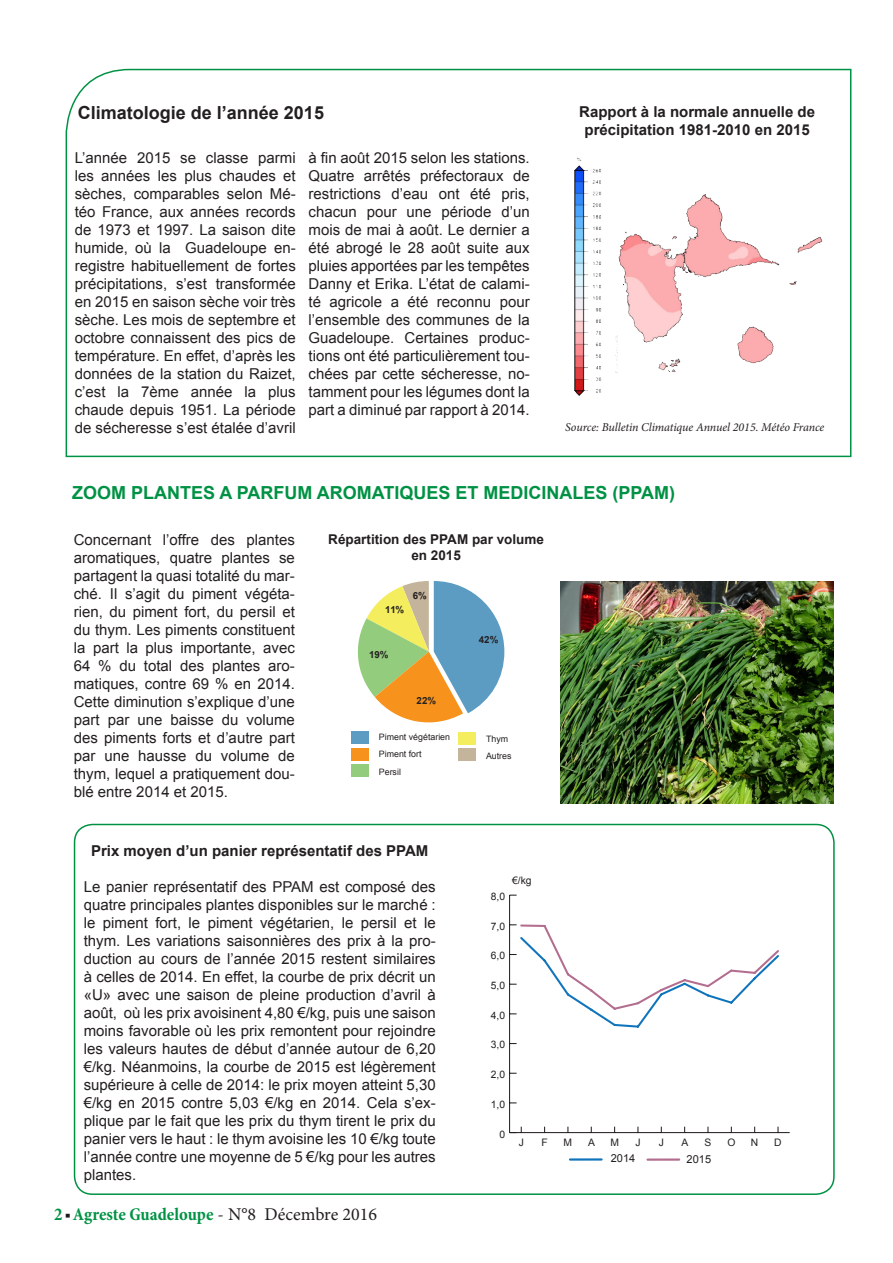
<style>
.page{position:relative;width:893px;height:1263px;background:#fff}
.page>*{position:absolute;margin:0;border:0;box-sizing:border-box;transform-origin:0 0}
.t1{font:700 18px "Arial";color:#009244}
.t2{font:700 condensed 18px "Minion Pro";letter-spacing:-.005em;color:#009244}
.t3{font:700 18px "Arial";color:#231f20}
.t4{font:15px/18px "Arial";color:#231f20;text-align:justify}
.t5{font:700 15px "Arial";color:#231f20}
.t6{font:700 13.5px/16.2px "Arial";color:#231f20;text-align:center}
.t7{font:italic 12px "Minion Pro";letter-spacing:-.01em;color:#231f20}
.t8{font:11.1px "Arial";color:#231f20}
.t9{font:10.35px "Arial";color:#231f20}
.t10{font:700 9.75px "Arial";color:#231f20}
.t11{font:8.85px "Arial";color:#231f20}
.s1{font-weight:400;font-stretch:normal;color:#231f20}
</style>
<div class="page">
<div style="left:458px;top:749px;width:18px;height:12px;background:#c3b49b"></div>
<div style="left:458px;top:732px;width:18px;height:12px;background:#f4ee5e"></div>
<div style="left:351px;top:765px;width:18px;height:12px;background:#93cc7c"></div>
<div style="left:351px;top:749px;width:18px;height:12px;background:#f7931d"></div>
<div style="left:351px;top:732px;width:18px;height:12px;background:#5c9cc3"></div>
<svg style="left:65px;top:68px;width:787px;height:390px"></svg>
<div style="left:74px;top:824px;width:761px;height:371px;border:2px solid #009244;border-radius:18px"></div>
<hr style="left:510px;top:1132px;width:280px;height:1px;background:#231f20">
<hr style="left:509px;top:895px;width:1px;height:237px;background:#231f20">
<svg style="left:510px;top:1127px;width:12px;height:6px"></svg>
<svg style="left:510px;top:923px;width:269px;height:106px"></svg>
<svg style="left:357px;top:581px;width:147px;height:141px"></svg>
<svg style="left:66px;top:1214px;width:4px;height:3px"></svg>
<hr style="left:570px;top:1158px;width:32px;height:2px;background:#1074bc">
<hr style="left:647px;top:1158px;width:32px;height:3px;background:#b36d8f">
<img style="left:561px;top:152px;width:274px;height:257px">
<img style="left:561px;top:581px;width:272px;height:222px">
<p class="t3" style="left:78px;top:100px;width:248px">Climatologie de l’année 2015</p>
<p class="t4" style="left:75px;top:149px;width:223px">L’année 2015 se classe parmi les années les plus chaudes et sèches, comparables selon Mé&shy;téo France, aux années records de 1973 et 1997. La saison dite humide, où la Guadeloupe en&shy;registre habituellement de fortes précipitations, s’est transformée en 2015 en saison sèche voir très sèche. Les mois de septembre et octobre connaissent des pics de température. En effet, d’après les données de la station du Raizet, c’est la 7ème année la plus chaude depuis 1951. La période de sécheresse s’est étalée d’avril</p>
<p class="t4" style="left:309px;top:149px;width:223px">à fin août 2015 selon les stations.<br>Quatre arrêtés préfectoraux de restrictions d’eau ont été pris, chacun pour une période d’un mois de mai à août. Le dernier a été abrogé le 28 août suite aux pluies apportées par les tempêtes Danny et Erika. L’état de calami&shy;té agricole a été reconnu pour l’ensemble des communes de la Guadeloupe. Certaines produc&shy;tions ont été particulièrement tou&shy;chées par cette sécheresse, no&shy;tamment pour les légumes dont la part a diminué par rapport à 2014.</p>
<p class="t5" style="left:579px;top:101px;width:237px">Rapport à la normale annuelle de</p>
<p class="t5" style="left:585px;top:119px;width:227px">précipitation 1981-2010 en 2015</p>
<p class="t7" style="left:565px;top:419px;width:261px">Source: Bulletin Climatique Annuel 2015. Météo France</p>
<p class="t1" style="left:72px;top:481px;width:604px">ZOOM PLANTES A PARFUM AROMATIQUES ET MEDICINALES (PPAM)</p>
<p class="t4" style="left:74px;top:531px;width:223px">Concernant l’offre des plantes aromatiques, quatre plantes se partagent la quasi totalité du mar&shy;ché. Il s’agit du piment végéta&shy;rien, du piment fort, du persil et du thym. Les piments constituent la part la plus importante, avec 64 % du total des plantes aro&shy;matiques, contre 69 % en 2014.<br>Cette diminution s’explique d’une part par une baisse du volume des piments forts et d’autre part par une hausse du volume de thym, lequel a pratiquement dou&shy;blé entre 2014 et 2015.</p>
<p class="t6" style="left:328px;top:531px;width:217px">Répartition des PPAM par volume en 2015</p>
<p class="t10" style="left:385px;top:603px;width:20px">11%</p>
<p class="t10" style="left:413px;top:589px;width:16px">6%</p>
<p class="t10" style="left:369px;top:648px;width:21px">19%</p>
<p class="t10" style="left:417px;top:694px;width:21px">22%</p>
<p class="t11" style="left:379px;top:731px;width:73px">Piment végétarien</p>
<p class="t11" style="left:379px;top:748px;width:44px">Piment fort</p>
<p class="t11" style="left:379px;top:766px;width:24px">Persil</p>
<p class="t10" style="left:479px;top:633px;width:21px">42%</p>
<p class="t11" style="left:486px;top:733px;width:24px">Thym</p>
<p class="t11" style="left:486px;top:750px;width:27px">Autres</p>
<p class="t5" style="left:91px;top:841px;width:339px">Prix moyen d’un panier représentatif des PPAM</p>
<p class="t4" style="left:84px;top:878px;width:354px">Le panier représentatif des PPAM est composé des quatre principales plantes disponibles sur le marché : le piment fort, le piment végétarien, le persil et le thym. Les variations saisonnières des prix à la pro&shy;duction au cours de l’année 2015 restent similaires à celles de 2014. En effet, la courbe de prix décrit un «U» avec une saison de pleine production d’avril à août, où les prix avoisinent 4,80 €/kg, puis une saison moins favorable où les prix remontent pour rejoindre les valeurs hautes de début d’année autour de 6,20 €/kg. Néanmoins, la courbe de 2015 est légèrement supérieure à celle de 2014: le prix moyen atteint 5,30 €/kg en 2015 contre 5,03 €/kg en 2014. Cela s’ex&shy;plique par le fait que les prix du thym tirent le prix du panier vers le haut : le thym avoisine les 10 €/kg toute l’année contre une moyenne de 5 €/kg pour les autres plantes.</p>
<p class="t2" style="left:54px;top:1202px;width:324px">2 Agreste Guadeloupe <span class="s1">- N°8 Décembre 2016</span></p>
<p class="t9" style="left:512px;top:874px;width:21px">€/kg</p>
<p class="t9" style="left:491px;top:890px;width:16px">8,0</p>
<p class="t9" style="left:491px;top:919px;width:16px">7,0</p>
<p class="t9" style="left:491px;top:949px;width:16px">6,0</p>
<p class="t9" style="left:491px;top:979px;width:16px">5,0</p>
<p class="t9" style="left:491px;top:1008px;width:16px">4,0</p>
<p class="t9" style="left:491px;top:1038px;width:16px">3,0</p>
<p class="t9" style="left:491px;top:1068px;width:16px">2,0</p>
<p class="t9" style="left:491px;top:1097px;width:16px">1,0</p>
<p class="t9" style="left:499px;top:1127px;width:7px">0</p>
<p class="t9" style="left:519px;top:1136px;width:7px">J</p>
<p class="t9" style="left:541px;top:1136px;width:8px">F</p>
<p class="t9" style="left:564px;top:1136px;width:10px">M</p>
<p class="t9" style="left:588px;top:1136px;width:8px">A</p>
<p class="t9" style="left:610px;top:1136px;width:10px">M</p>
<p class="t9" style="left:635px;top:1136px;width:7px">J</p>
<p class="t9" style="left:659px;top:1136px;width:7px">J</p>
<p class="t9" style="left:681px;top:1136px;width:8px">A</p>
<p class="t9" style="left:704px;top:1136px;width:8px">S</p>
<p class="t9" style="left:727px;top:1136px;width:10px">O</p>
<p class="t9" style="left:751px;top:1136px;width:9px">N</p>
<p class="t9" style="left:774px;top:1136px;width:9px">D</p>
<p class="t8" style="left:611px;top:1150px;width:26px">2014</p>
<p class="t8" style="left:687px;top:1152px;width:26px">2015</p>
</div>
